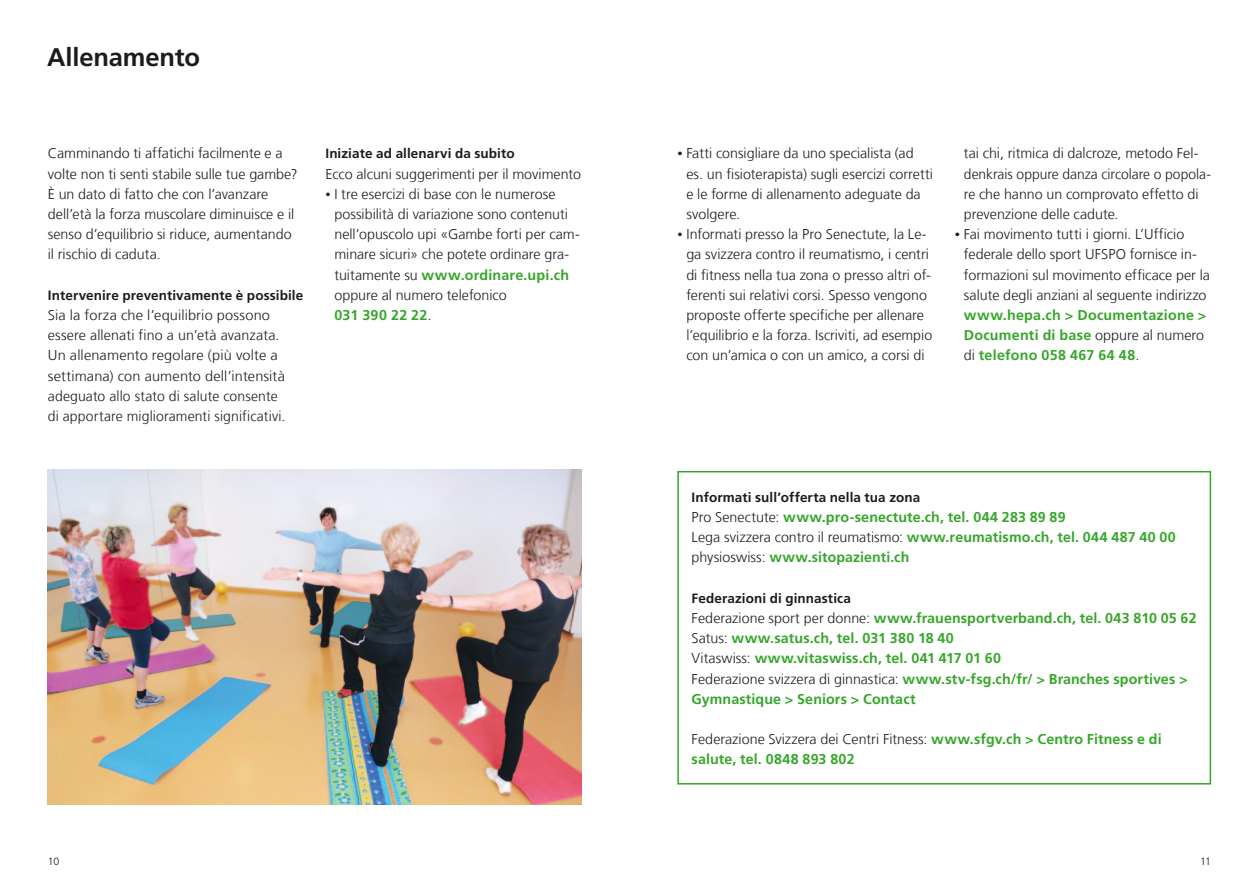
<style>
.page{position:relative;width:1259px;height:893px;background:#fff}
.page>*{position:absolute;margin:0;border:0;box-sizing:border-box;transform-origin:0 0}
.t1{font:700 25.5px "Frutiger LT Com";letter-spacing:-.005em;color:#1a1c1e}
.t2{font:300 14.25px/20.2px "Frutiger LT Com";color:#1a1c1e}
.t3{font:700 14.25px/20.2px "Frutiger LT Com";letter-spacing:.01em;color:#37a62b}
.t4{font:700 13.5px "Frutiger LT Com";letter-spacing:.005em;color:#1a1c1e}
.t5{font:300 10.5px "Frutiger LT Com";color:#1a1c1e}
.s1{font-size:10.5px}
.s2{font-weight:700;color:#37a62b}
.s3{font-weight:300;color:#1a1c1e}
</style>
<div class="page">
<div style="left:677px;top:471px;width:534px;height:313px;border:2px solid #37a62b"></div>
<img style="left:48px;top:470px;width:533px;height:335px">
<h1 class="t1" style="left:47px;top:42px;width:154px">Allenamento</h1>
<p class="t2" style="left:48px;top:143px;width:251px">Camminando ti affatichi facilmente e a volte non ti senti stabile sulle tue gambe?<br>È un dato di fatto che con l’avanzare dell’età la forza muscolare diminuisce e il senso d’equilibrio si riduce, aumentando il rischio di caduta.</p>
<p class="t4" style="left:48px;top:287px;width:257px">Intervenire preventivamente è possibile</p>
<p class="t2" style="left:48px;top:305px;width:239px">Sia la forza che l’equilibrio possono essere allenati fino a un’età avanzata.<br>Un allenamento regolare (più volte a settimana) con aumento dell’intensità adeguato allo stato di salute consente di apportare miglioramenti significativi.</p>
<p class="t4" style="left:325px;top:146px;width:191px">Iniziate ad allenarvi da subito</p>
<p class="t2" style="left:325px;top:164px;width:257px">Ecco alcuni suggerimenti per il movimento</p>
<p class="t2" style="left:334px;top:184px;width:247px;text-indent:-9px"><span class="s1">•</span> I tre esercizi di base con le numerose possibilità di variazione sono contenuti nell’opuscolo upi «Gambe forti per cam&shy;minare sicuri» che potete ordinare gra&shy;tuitamente su <span class="s2">www.ordinare.upi.ch </span>oppure al numero telefonico<br><span class="s2">031 390 22 22</span>.</p>
<p class="t2" style="left:686px;top:143px;width:248px;text-indent:-9px"><span class="s1">•</span> Fatti consigliare da uno specialista (ad es. un fisioterapista) sugli esercizi corretti e le forme di allenamento adeguate da svolgere.</p>
<p class="t2" style="left:686px;top:224px;width:247px;text-indent:-9px"><span class="s1">•</span> Informati presso la Pro Senectute, la Le&shy;ga svizzera contro il reumatismo, i centri di fitness nella tua zona o presso altri of&shy;ferenti sui relativi corsi. Spesso vengono proposte offerte specifiche per allenare l’equilibrio e la forza. Iscriviti, ad esempio con un’amica o con un amico, a corsi di</p>
<p class="t2" style="left:964px;top:143px;width:249px">tai chi, ritmica di dalcroze, metodo Fel&shy;denkrais oppure danza circolare o popola&shy;re che hanno un comprovato effetto di prevenzione delle cadute.</p>
<p class="t2" style="left:964px;top:224px;width:247px;text-indent:-9px"><span class="s1">•</span> Fai movimento tutti i giorni. L’Ufficio federale dello sport UFSPO fornisce in&shy;formazioni sul movimento efficace per la salute degli anziani al seguente indirizzo</p>
<p class="t3" style="left:964px;top:305px;width:244px">www.hepa.ch &gt; Documentazione &gt;<br>Documenti di base <span class="s3">oppure al numero di</span> telefono 058 467 64 48<span class="s3">.</span></p>
<p class="t4" style="left:691px;top:489px;width:230px">Informati sull’offerta nella tua zona</p>
<p class="t3" style="left:691px;top:507px;width:486px"><span class="s3">Pro Senectute:</span> www.pro-senectute.ch, tel. 044 283 89 89<br><span class="s3">Lega svizzera contro il reumatismo:</span> www.reumatismo.ch, tel. 044 487 40 00 <span class="s3">physioswiss:</span> www.sitopazienti.ch</p>
<p class="t4" style="left:691px;top:590px;width:161px">Federazioni di ginnastica</p>
<p class="t3" style="left:691px;top:608px;width:506px"><span class="s3">Federazione sport per donne:</span> www.frauensportverband.ch, tel. 043 810 05 62<br><span class="s3">Satus:</span> www.satus.ch, tel. 031 380 18 40<br><span class="s3">Vitaswiss:</span> www.vitaswiss.ch, tel. 041 417 01 60<br><span class="s3">Federazione svizzera di ginnastica:</span> www.stv-fsg.ch/fr/ &gt; Branches sportives &gt; Gymnastique &gt; Seniors &gt; Contact</p>
<p class="t3" style="left:691px;top:729px;width:471px"><span class="s3">Federazione Svizzera dei Centri Fitness:</span> www.sfgv.ch &gt; Centro Fitness e di salute, tel. 0848 893 802</p>
<p class="t5" style="left:48px;top:856px;width:13px">10</p>
<p class="t5" style="left:1200px;top:856px;width:12px">11</p>
</div>
